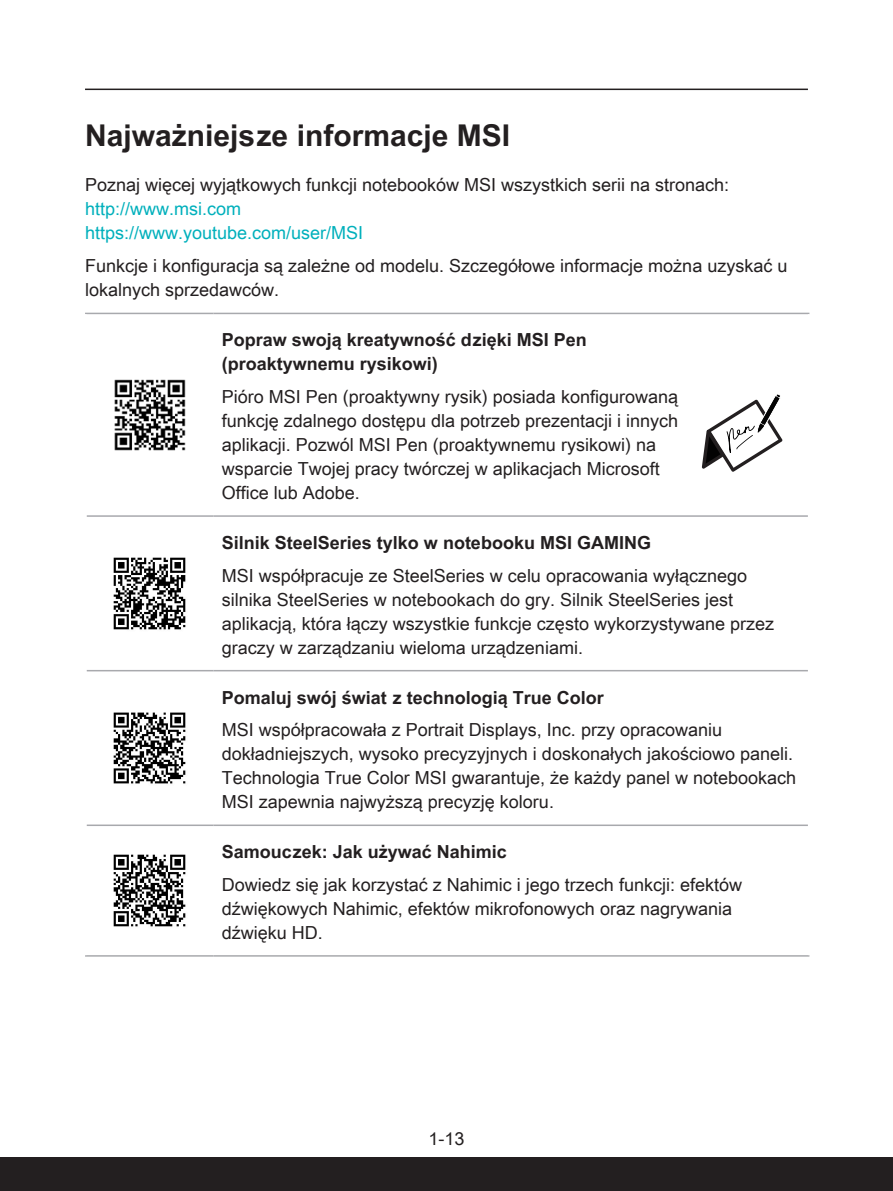
<style>
.page{position:relative;width:893px;height:1191px;background:#fff}
.page>*{position:absolute;margin:0;border:0;box-sizing:border-box;transform-origin:0 0}
.Title_1{font:700 30px "Arial Unicode MS";color:#231f20}
.Text_Left_-_8{font:18px/24px "Arial Unicode MS";color:#231f20}
.Text_Left_-_8-2{font:700 18px/24px "Arial Unicode MS";color:#231f20}
.s1{color:#00b0bc}
</style>
<div class="page">
<hr style="left:85px;top:89px;width:723px;height:1px;background:#231f20">
<div style="left:0;top:1157px;width:893px;height:34px;background:#231f20"></div>
<hr style="left:85px;top:313px;width:128px;height:1px;background:#a8a9ad">
<hr style="left:213px;top:313px;width:596px;height:1px;background:#a8a9ad">
<hr style="left:87px;top:515px;width:126px;height:2px;background:#a8a9ad">
<hr style="left:213px;top:515px;width:595px;height:2px;background:#a8a9ad">
<hr style="left:87px;top:670px;width:126px;height:1px;background:#a8a9ad">
<hr style="left:213px;top:670px;width:595px;height:1px;background:#a8a9ad">
<hr style="left:87px;top:824px;width:126px;height:2px;background:#a8a9ad">
<hr style="left:213px;top:824px;width:595px;height:2px;background:#a8a9ad">
<hr style="left:85px;top:955px;width:128px;height:1px;background:#a8a9ad">
<hr style="left:213px;top:955px;width:596px;height:1px;background:#a8a9ad">
<img style="left:114px;top:379px;width:72px;height:72px">
<img style="left:113px;top:557px;width:73px;height:73px">
<img style="left:113px;top:712px;width:73px;height:72px">
<img style="left:113px;top:854px;width:73px;height:73px">
<svg style="left:702px;top:394px;width:80px;height:78px"></svg>
<p class="Title_1" style="left:85px;top:113px;width:427px">Najważniejsze informacje MSI</p>
<p class="Text_Left_-_8" style="left:85px;top:172px;width:646px">Poznaj więcej wyjątkowych funkcji notebooków MSI wszystkich serii na stronach: <span class="s1">http://www.msi.com<br>https://www.youtube.com/user/MSI</span></p>
<p class="Text_Left_-_8" style="left:85px;top:253px;width:704px">Funkcje i konfiguracja są zależne od modelu. Szczegółowe informacje można uzyskać u lokalnych sprzedawców.</p>
<p class="Text_Left_-_8-2" style="left:222px;top:329px;width:367px">Popraw swoją kreatywność dzięki MSI Pen (proaktywnemu rysikowi)</p>
<p class="Text_Left_-_8" style="left:222px;top:384px;width:458px">Pióro MSI Pen (proaktywny rysik) posiada konfigurowaną funkcję zdalnego dostępu dla potrzeb prezentacji i innych aplikacji. Pozwól MSI Pen (proaktywnemu rysikowi) na wsparcie Twojej pracy twórczej w aplikacjach Microsoft Office lub Adobe.</p>
<p class="Text_Left_-_8-2" style="left:222px;top:531px;width:431px">Silnik SteelSeries tylko w notebooku MSI GAMING</p>
<p class="Text_Left_-_8" style="left:222px;top:563px;width:554px">MSI współpracuje ze SteelSeries w celu opracowania wyłącznego silnika SteelSeries w notebookach do gry. Silnik SteelSeries jest aplikacją, która łączy wszystkie funkcje często wykorzystywane przez graczy w zarządzaniu wieloma urządzeniami.</p>
<p class="Text_Left_-_8-2" style="left:222px;top:686px;width:384px">Pomaluj swój świat z technologią True Color</p>
<p class="Text_Left_-_8" style="left:222px;top:717px;width:576px">MSI współpracowała z Portrait Displays, Inc. przy opracowaniu dokładniejszych, wysoko precyzyjnych i doskonałych jakościowo paneli.<br>Technologia True Color MSI gwarantuje, że każdy panel w notebookach MSI zapewnia najwyższą precyzję koloru.</p>
<p class="Text_Left_-_8-2" style="left:222px;top:840px;width:287px">Samouczek: Jak używać Nahimic</p>
<p class="Text_Left_-_8" style="left:222px;top:872px;width:522px">Dowiedz się jak korzystać z Nahimic i jego trzech funkcji: efektów dźwiękowych Nahimic, efektów mikrofonowych oraz nagrywania dźwięku HD.</p>
<p class="Text_Left_-_8" style="left:428px;top:1126px;width:38px">1-13</p>
</div>
